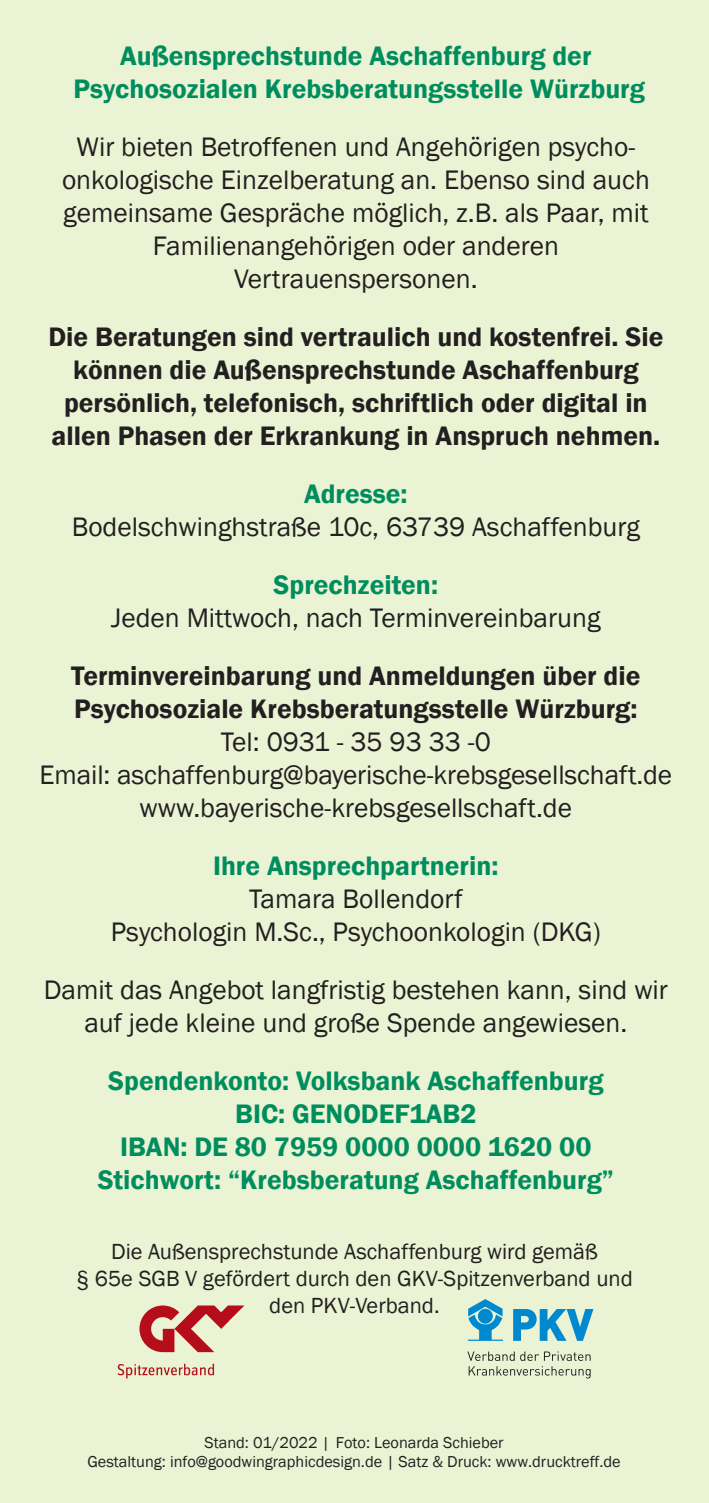
<style>
.page{position:relative;width:709px;height:1503px;background:#fff}
.page>*{position:absolute;margin:0;border:0;box-sizing:border-box;transform-origin:0 0}
.t1{font:27.5px/33px "Franklin Gothic";color:#231f20;text-align:center}
.t2{font:600 27.5px/33px "Franklin Gothic";color:#231f20;text-align:center}
.t3{font:600 27.5px/33px "Franklin Gothic";color:#008d5e;text-align:center}
.t4{font:22.5px/27px "Franklin Gothic";color:#231f20;text-align:center}
.t5{font:16.25px/19.5px "Franklin Gothic";color:#231f20;text-align:center}
</style>
<div class="page">
<div style="left:0;top:0;width:709px;height:1502px;background:#eaf3d4"></div>
<svg style="left:117px;top:1305px;width:127px;height:73px"></svg>
<svg style="left:467px;top:1351px;width:123px;height:9px"></svg>
<svg style="left:468px;top:1366px;width:122px;height:12px"></svg>
<svg style="left:513px;top:1309px;width:80px;height:31px"></svg>
<svg style="left:468px;top:1299px;width:35px;height:41px"></svg>
<p class="t3" style="left:74px;top:39px;width:573px">Außensprechstunde Aschaffenburg der<br>Psychosozialen Krebsberatungsstelle Würzburg</p>
<p class="t1" style="left:62px;top:131px;width:589px">Wir bieten Betroffenen und Angehörigen psycho&shy;onkologische Einzelberatung an. Ebenso sind auch gemeinsame Gespräche möglich, z.B. als Paar, mit Familienangehörigen oder anderen Vertrauenspersonen.</p>
<p class="t2" style="left:48px;top:320px;width:616px">Die Beratungen sind vertraulich und kostenfrei. Sie können die Außensprechstunde Aschaffenburg persönlich, telefonisch, schriftlich oder digital in allen Phasen der Erkrankung in Anspruch nehmen.</p>
<p class="t3" style="left:304px;top:477px;width:105px">Adresse:</p>
<p class="t1" style="left:72px;top:511px;width:569px">Bodelschwinghstraße 10c, 63739 Aschaffenburg</p>
<p class="t3" style="left:273px;top:568px;width:166px">Sprechzeiten:</p>
<p class="t1" style="left:111px;top:602px;width:491px">Jeden Mittwoch, nach Terminvereinbarung</p>
<p class="t2" style="left:71px;top:659px;width:570px;text-align:left">Terminvereinbarung und Anmeldungen über die<br>Psychosoziale Krebsberatungsstelle Würzburg:</p>
<p class="t1" style="left:39px;top:726px;width:634px">Tel: 0931 - 35 93 33 -0<br>Email: aschaffenburg@bayerische-krebsgesellschaft.de www.bayerische-krebsgesellschaft.de</p>
<p class="t3" style="left:213px;top:849px;width:287px">Ihre Ansprechpartnerin:</p>
<p class="t1" style="left:111px;top:883px;width:491px">Tamara Bollendorf<br>Psychologin M.Sc., Psychoonkologin (DKG)</p>
<p class="t1" style="left:44px;top:973px;width:625px">Damit das Angebot langfristig bestehen kann, sind wir auf jede kleine und große Spende angewiesen.</p>
<p class="t3" style="left:98px;top:1064px;width:517px">Spendenkonto: Volksbank Aschaffenburg BIC: GENODEF1AB2<br>IBAN: DE 80 7959 0000 0000 1620 00<br>Stichwort: “Krebsberatung Aschaffenburg”</p>
<p class="t4" style="left:76px;top:1238px;width:558px">Die Außensprechstunde Aschaffenburg wird gemäß<br>§ 65e SGB V gefördert durch den GKV-Spitzenverband und den PKV-Verband.</p>
<p class="t5" style="left:87px;top:1432px;width:535px">Stand: 01/2022 | Foto: Leonarda Schieber<br>Gestaltung: info@goodwingraphicdesign.de | Satz &amp; Druck: www.drucktreff.de</p>
</div>
